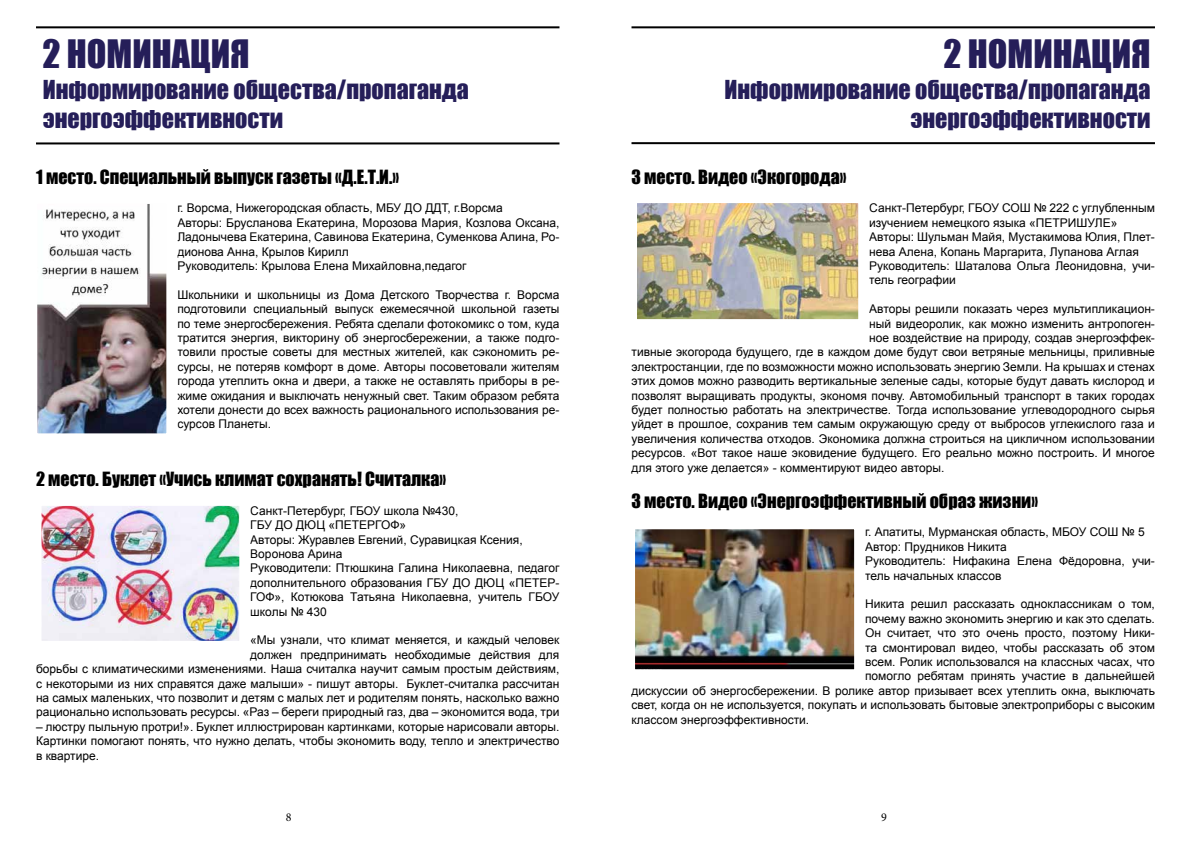
<style>
.page{position:relative;width:1191px;height:842px;background:#fff}
.page>*{position:absolute;margin:0;border:0;box-sizing:border-box;transform-origin:0 0}
.t1{font:36px "Impact";color:#251e59}
.t2{font:24px/28.8px "Impact";color:#251e59}
.t3{font:18px "Impact";color:#000}
.t4{font:12px/14.4px "Arial";color:#000}
.t5{font:12px "Minion Pro";color:#000}
</style>
<div class="page">
<hr style="left:36px;top:26px;width:523px;height:2px;background:#000">
<hr style="left:631px;top:26px;width:524px;height:2px;background:#000">
<hr style="left:36px;top:142px;width:523px;height:2px;background:#000">
<hr style="left:631px;top:142px;width:524px;height:2px;background:#000">
<img style="left:38px;top:205px;width:127px;height:227px">
<img style="left:42px;top:507px;width:196px;height:133px">
<img style="left:638px;top:204px;width:219px;height:114px">
<div style="left:626px;top:192px;width:243px;height:138px;border:11px solid #fff"></div>
<img style="left:636px;top:530px;width:217px;height:138px">
<div style="left:624px;top:518px;width:241px;height:162px;border:11px solid #fff"></div>
<h1 class="t1" style="left:42px;top:26px;width:208px">2 НОМИНАЦИЯ</h1>
<h2 class="t2" style="left:43px;top:75px;width:428px">Информирование общества/пропаганда энергоэффективности</h2>
<h3 class="t3" style="left:36px;top:163px;width:364px">1 место. Специальный выпуск газеты «Д.Е.Т.И.»</h3>
<p class="t4" style="left:177px;top:201px;width:383px">г. Ворсма, Нижегородская область, МБУ ДО ДДТ, г.Ворсма<br>Авторы: Брусланова Екатерина, Морозова Мария, Козлова Оксана, Ладонычева Екатерина, Савинова Екатерина, Суменкова Алина, Ро&shy;дионова Анна, Крылов Кирилл<br>Руководитель: Крылова Елена Михайловна,педагог</p>
<p class="t4" style="left:177px;top:288px;width:383px;text-align:justify">Школьники и школьницы из Дома Детского Творчества г. Ворсма подготовили специальный выпуск ежемесячной школьной газеты по теме энергосбережения. Ребята сделали фотокомикс о том, куда тратится энергия, викторину об энергосбережении, а также подго&shy;товили простые советы для местных жителей, как сэкономить ре&shy;сурсы, не потеряв комфорт в доме. Авторы посоветовали жителям города утеплить окна и двери, а также не оставлять приборы в ре&shy;жиме ожидания и выключать ненужный свет. Таким образом ребята хотели донести до всех важность рационального использования ре&shy;сурсов Планеты.</p>
<h3 class="t3" style="left:36px;top:465px;width:412px">2 место. Буклет «Учись климат сохранять! Считалка»</h3>
<p class="t4" style="left:250px;top:504px;width:311px">Санкт-Петербург, ГБОУ школа №430,<br>ГБУ ДО ДЮЦ «ПЕТЕРГОФ»<br>Авторы: Журавлев Евгений, Суравицкая Ксения, Воронова Арина<br>Руководители: Птюшкина Галина Николаевна, педагог дополнительного образования ГБУ ДО ДЮЦ «ПЕТЕР-ГОФ», Котюкова Татьяна Николаевна, учитель ГБОУ школы № 430</p>
<p class="t4" style="left:36px;top:633px;width:525px;text-align:right">«Мы узнали, что климат меняется, и каждый человек<br>должен предпринимать необходимые действия для<br>борьбы с климатическими изменениями. Наша считалка научит самым простым действиям, с некоторыми из них справятся даже малыши» - пишут авторы. Буклет-считалка рассчитан на самых маленьких, что позволит и детям с малых лет и родителям понять, насколько важно рационально использовать ресурсы. «Раз – береги природный газ, два – экономится вода, три</p>
<p class="t4" style="left:36px;top:720px;width:525px;text-align:justify">– люстру пыльную протри!». Буклет иллюстрирован картинками, которые нарисовали авторы.<br>Картинки помогают понять, что нужно делать, чтобы экономить воду, тепло и электричество в квартире.</p>
<h1 class="t1" style="left:943px;top:26px;width:208px">2 НОМИНАЦИЯ</h1>
<h2 class="t2" style="left:724px;top:75px;width:428px;text-align:right">Информирование общества/пропаганда энергоэффективности</h2>
<h3 class="t3" style="left:631px;top:163px;width:216px">3 место. Видео «Экогорода»</h3>
<p class="t4" style="left:869px;top:201px;width:287px">Санкт-Петербург, ГБОУ СОШ № 222 с углубленным изучением немецкого языка «ПЕТРИШУЛЕ» Авторы: Шульман Майя, Мустакимова Юлия, Плет&shy;нева Алена, Копань Маргарита, Лупанова Аглая Руководитель: Шаталова Ольга Леонидовна, учи&shy;тель географии</p>
<p class="t4" style="left:869px;top:302px;width:287px">Авторы решили показать через мультипликацион-</p>
<p class="t4" style="left:869px;top:316px;width:287px">ный видеоролик, как можно изменить антропоген-</p>
<p class="t4" style="left:869px;top:331px;width:287px">ное воздействие на природу, создав энергоэффек-</p>
<p class="t4" style="left:631px;top:345px;width:525px">тивные экогорода будущего, где в каждом доме будут свои ветряные мельницы, приливные</p>
<p class="t4" style="left:631px;top:360px;width:525px">электростанции, где по возможности можно использовать энергию Земли. На крышах и стенах</p>
<p class="t4" style="left:631px;top:374px;width:525px">этих домов можно разводить вертикальные зеленые сады, которые будут давать кислород и</p>
<p class="t4" style="left:631px;top:388px;width:525px">позволят выращивать продукты, экономя почву. Автомобильный транспорт в таких городах</p>
<p class="t4" style="left:631px;top:403px;width:525px">будет полностью работать на электричестве. Тогда использование углеводородного сырья</p>
<p class="t4" style="left:631px;top:417px;width:525px">уйдет в прошлое, сохранив тем самым окружающую среду от выбросов углекислого газа и</p>
<p class="t4" style="left:631px;top:432px;width:525px">увеличения количества отходов. Экономика должна строиться на цикличном использовании</p>
<p class="t4" style="left:631px;top:446px;width:525px">ресурсов. «Вот такое наше эковидение будущего. Его реально можно построить. И многое</p>
<p class="t4" style="left:631px;top:460px;width:314px">для этого уже делается» - комментируют видео авторы.</p>
<h3 class="t3" style="left:631px;top:487px;width:408px">3 место. Видео «Энергоэффективный образ жизни»</h3>
<p class="t4" style="left:865px;top:525px;width:291px">г. Апатиты, Мурманская область, МБОУ СОШ № 5<br>Автор: Прудников Никита<br>Руководитель: Нифакина Елена Фёдоровна, учи&shy;тель начальных классов</p>
<p class="t4" style="left:865px;top:597px;width:291px">Никита решил рассказать одноклассникам о том,</p>
<p class="t4" style="left:865px;top:612px;width:291px">почему важно экономить энергию и как это сделать.</p>
<p class="t4" style="left:865px;top:626px;width:291px">Он считает, что это очень просто, поэтому Ники-</p>
<p class="t4" style="left:865px;top:640px;width:291px">та смонтировал видео, чтобы рассказать об этом</p>
<p class="t4" style="left:865px;top:655px;width:291px">всем. Ролик использовался на классных часах, что</p>
<p class="t4" style="left:865px;top:669px;width:291px">помогло ребятам принять участие в дальнейшей</p>
<p class="t4" style="left:631px;top:684px;width:525px">дискуссии об энергосбережении. В ролике автор призывает всех утеплить окна, выключать</p>
<p class="t4" style="left:631px;top:698px;width:525px">свет, когда он не используется, покупать и использовать бытовые электроприборы с высоким</p>
<p class="t4" style="left:631px;top:712px;width:179px">классом энергоэффективности.</p>
<p class="t5" style="left:286px;top:809px;width:7px">8</p>
<p class="t5" style="left:881px;top:809px;width:7px">9</p>
</div>
